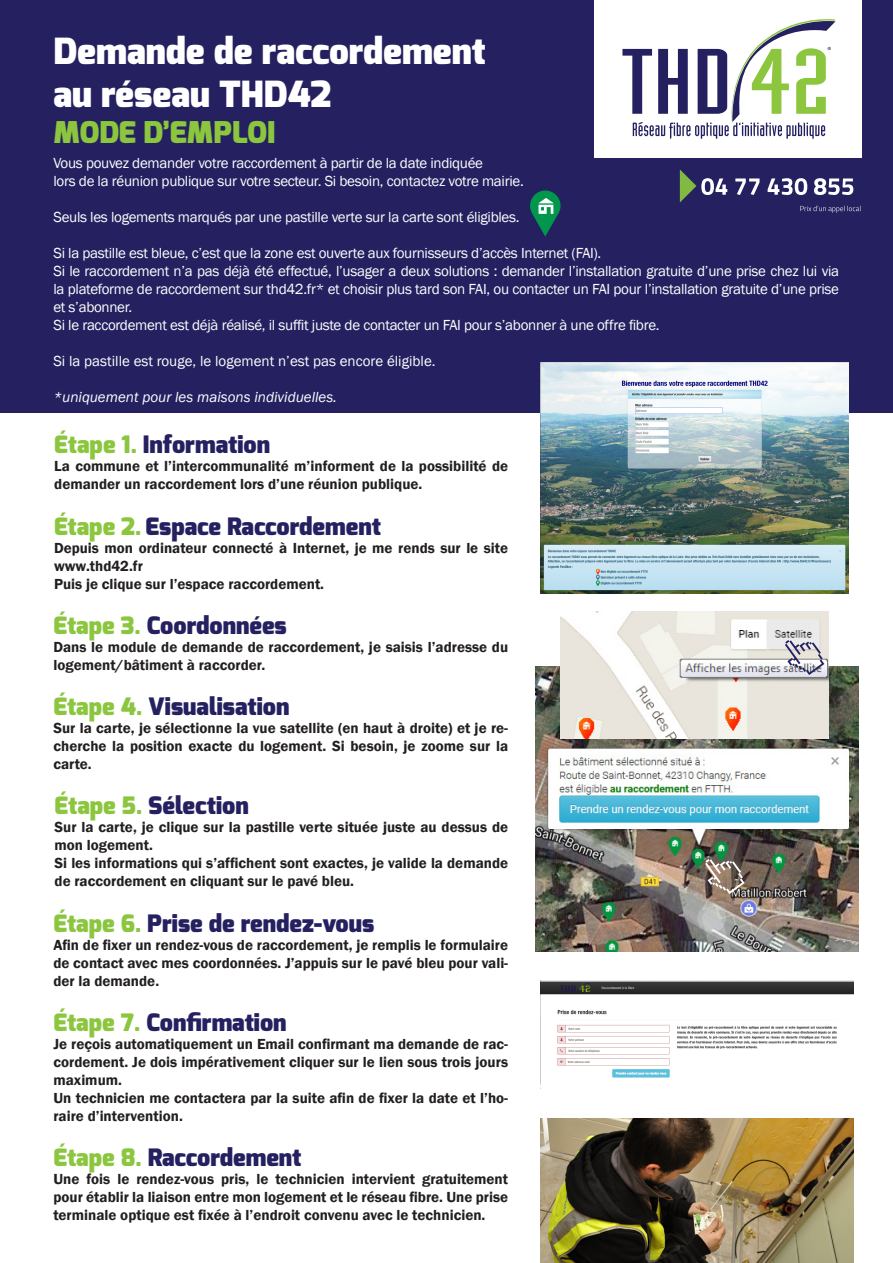
<style>
.page{position:relative;width:893px;height:1263px;background:#fff}
.page>*{position:absolute;margin:0;border:0;box-sizing:border-box;transform-origin:0 0}
.t1{font:900 36px "Exo";color:#fff}
.t2{font:900 30px "Exo";color:#8bc63e}
.t3{font:900 24px "Exo";color:#252161}
.t4{font:600 15px/18px "Franklin Gothic";color:#231f20}
.t5{font:15px/18px "Franklin Gothic";letter-spacing:-.02em;color:#fff;text-align:justify}
.t6{font:15px "Franklin Gothic";color:#fff}
.t7{font:italic 15px "Franklin Gothic";color:#fff}
.s1{color:#8bc63e}
</style>
<div class="page">
<div style="left:0;top:0;width:893px;height:412px;background:#252161"></div>
<div style="left:594px;top:0;width:268px;height:158px;background:#fff"></div>
<svg style="left:622px;top:19px;width:214px;height:120px"></svg>
<img style="left:540px;top:362px;width:309px;height:232px">
<img style="left:535px;top:667px;width:323px;height:285px">
<img style="left:540px;top:980px;width:313px;height:108px">
<img style="left:561px;top:611px;width:267px;height:128px">
<svg style="left:785px;top:640px;width:39px;height:35px"></svg>
<svg style="left:705px;top:859px;width:40px;height:35px"></svg>
<img style="left:540px;top:1118px;width:313px;height:145px">
<svg style="left:530px;top:190px;width:31px;height:47px"></svg>
<svg style="left:680px;top:169px;width:180px;height:44px"></svg>
<p class="t1" style="left:53px;top:28px;width:434px">Demande de raccordement</p>
<p class="t1" style="left:53px;top:71px;width:280px">au réseau THD42</p>
<p class="t2" style="left:53px;top:113px;width:223px">MODE D’EMPLOI</p>
<p class="t5" style="left:53px;top:155px;width:431px">Vous pouvez demander votre raccordement à partir de la date indiquée</p>
<p class="t5" style="left:53px;top:173px;width:472px">lors de la réunion publique sur votre secteur. Si besoin, contactez votre mairie.</p>
<p class="t5" style="left:53px;top:209px;width:468px">Seuls les logements marqués par une pastille verte sur la carte sont éligibles.</p>
<p class="t5" style="left:53px;top:245px;width:549px">Si la pastille est bleue, c’est que la zone est ouverte aux fournisseurs d’accès Internet (FAI).</p>
<p class="t5" style="left:53px;top:263px;width:787px">Si le raccordement n’a pas déjà été effectué, l’usager a deux solutions : demander l’installation gratuite d’une prise chez lui via la plateforme de raccordement sur thd42.fr* et choisir plus tard son FAI, ou contacter un FAI pour l’installation gratuite d’une prise et s’abonner.</p>
<p class="t5" style="left:53px;top:317px;width:608px">Si le raccordement est déjà réalisé, il suffit juste de contacter un FAI pour s’abonner à une offre fibre.</p>
<p class="t6" style="left:53px;top:352px;width:384px">Si la pastille est rouge, le logement n’est pas encore éligible.</p>
<p class="t7" style="left:53px;top:388px;width:285px">*uniquement pour les maisons individuelles.</p>
<p class="t3" style="left:54px;top:429px;width:217px"><span class="s1">Étape 1.</span> Information</p>
<p class="t4" style="left:54px;top:458px;width:455px">La commune et l’intercommunalité m’informent de la possibilité de demander un raccordement lors d’une réunion publique.</p>
<p class="t3" style="left:54px;top:511px;width:328px"><span class="s1">Étape 2.</span> Espace Raccordement</p>
<p class="t4" style="left:54px;top:539px;width:456px">Depuis mon ordinateur connecté à Internet, je me rends sur le site www.thd42.fr</p>
<p class="t4" style="left:54px;top:575px;width:272px">Puis je clique sur l’espace raccordement.</p>
<p class="t3" style="left:53px;top:610px;width:235px"><span class="s1">Étape 3.</span> Coordonnées</p>
<p class="t4" style="left:53px;top:638px;width:456px">Dans le module de demande de raccordement, je saisis l’adresse du logement/bâtiment à raccorder.</p>
<p class="t3" style="left:53px;top:691px;width:238px"><span class="s1">Étape 4.</span> Visualisation</p>
<p class="t4" style="left:53px;top:719px;width:456px;text-align:justify">Sur la carte, je sélectionne la vue satellite (en haut à droite) et je re&shy;cherche la position exacte du logement. Si besoin, je zoome sur la carte.</p>
<p class="t3" style="left:55px;top:790px;width:196px"><span class="s1">Étape 5.</span> Sélection</p>
<p class="t4" style="left:55px;top:818px;width:455px">Sur la carte, je clique sur la pastille verte située juste au dessus de mon logement.</p>
<p class="t4" style="left:55px;top:854px;width:455px">Si les informations qui s’affichent sont exactes, je valide la demande de raccordement en cliquant sur le pavé bleu.</p>
<p class="t3" style="left:53px;top:907px;width:322px"><span class="s1">Étape 6.</span> Prise de rendez-vous</p>
<p class="t4" style="left:53px;top:936px;width:456px;text-align:justify">Afin de fixer un rendez-vous de raccordement, je remplis le formulaire de contact avec mes coordonnées. J’appuis sur le pavé bleu pour vali&shy;der la demande.</p>
<p class="t3" style="left:53px;top:1007px;width:235px"><span class="s1">Étape 7.</span> Confirmation</p>
<p class="t4" style="left:53px;top:1035px;width:456px;text-align:justify">Je reçois automatiquement un Email confirmant ma demande de rac&shy;cordement. Je dois impérativement cliquer sur le lien sous trois jours maximum.</p>
<p class="t4" style="left:53px;top:1089px;width:456px">Un technicien me contactera par la suite afin de fixer la date et l’ho&shy;raire d’intervention.</p>
<p class="t3" style="left:53px;top:1142px;width:250px"><span class="s1">Étape 8.</span> Raccordement</p>
<p class="t4" style="left:53px;top:1170px;width:456px;text-align:justify">Une fois le rendez-vous pris, le technicien intervient gratuitement pour établir la liaison entre mon logement et le réseau fibre. Une prise terminale optique est fixée à l’endroit convenu avec le technicien.</p>
</div>
